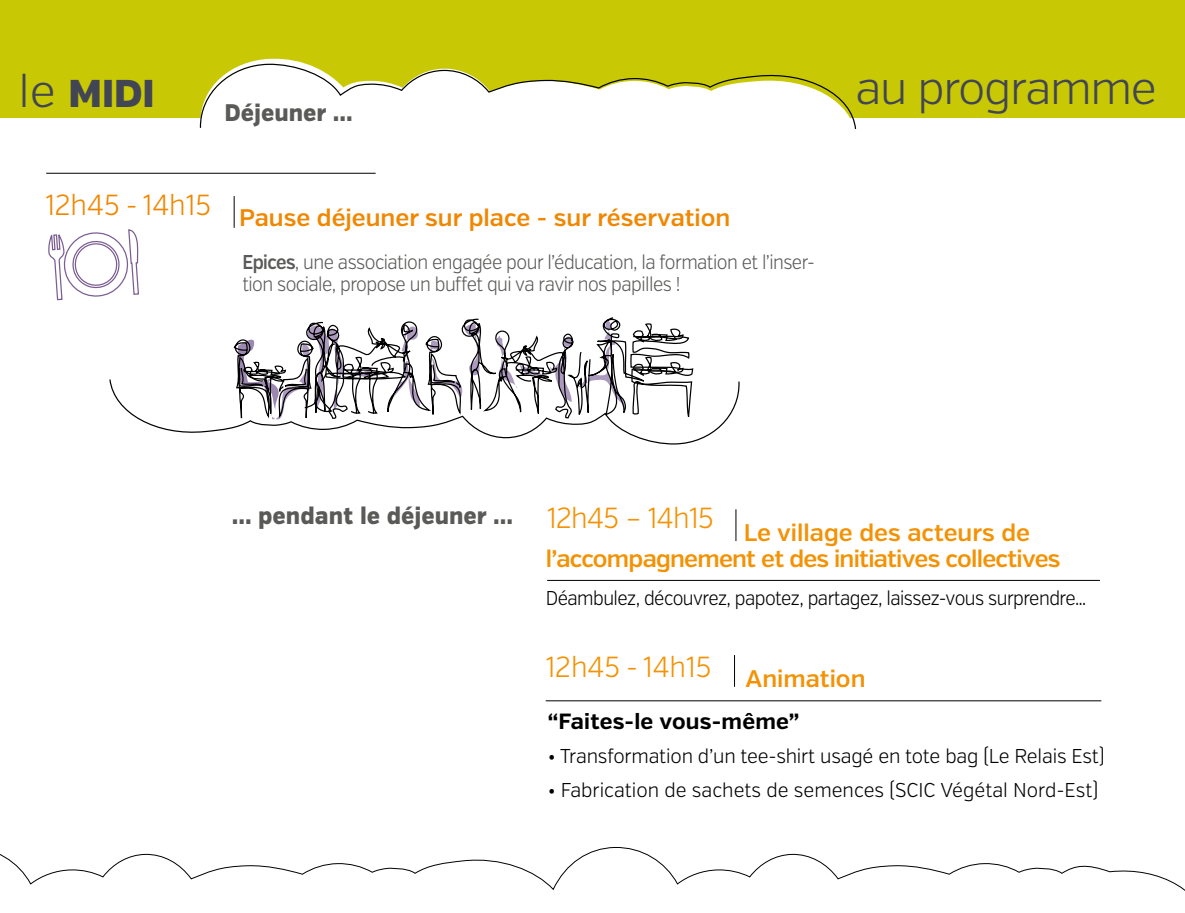
<style>
.page{position:relative;width:1185px;height:913px;background:#fff}
.page>*{position:absolute;margin:0;border:0;box-sizing:border-box;transform-origin:0 0}
.t1{font:300 45.6px "Verb";letter-spacing:-.03em;color:#424554}
.t2{font:900 38.8px "Verb";color:#424554}
.t3{font:300 29px "Verb";color:#f39204;scale:.95 1}
.t4{font:600 24px "Verb";color:#f18700}
.t5{font:600 24px "Verb";letter-spacing:-.03em;color:#f39204}
.t6{font:600 24px "Verb";color:#f39204}
.t7{font:900 24px "Verb";letter-spacing:.03em;color:#5a5a59;scale:.9 1}
.t8{font:700 22px "Verb";letter-spacing:.01em;color:#000}
.t9{font:300 20px/22px "Verb";letter-spacing:-.03em;color:#5a5a59;scale:.9 1}
.t10{font:300 20px "Verb";letter-spacing:-.01em;color:#000;scale:.95 1}
.t11{font:300 20px "Verb";letter-spacing:-.03em;color:#000;scale:.9 1}
.s1{font-weight:300;font-size:45.6px}
.s2{font-weight:600}
</style>
<div class="page">
<div style="left:0;top:0;width:1185px;height:117px;background:#c8c904"></div>
<svg style="left:201px;top:58px;width:175px;height:152px"></svg>
<svg style="left:199px;top:64px;width:658px;height:66px"></svg>
<svg style="left:0;top:847px;width:1185px;height:44px"></svg>
<hr style="left:734px;top:655px;width:1px;height:32px;background:#000">
<hr style="left:547px;top:580px;width:553px;height:1px;background:#000">
<hr style="left:234px;top:196px;width:1px;height:32px;background:#000">
<hr style="left:46px;top:173px;width:330px;height:1px;background:#000">
<svg style="left:48px;top:224px;width:692px;height:357px"></svg>
<hr style="left:546px;top:700px;width:555px;height:1px;background:#000">
<h2 class="t2" style="left:18px;top:69px;width:138px"><span class="s1">le</span> MIDI</h2>
<h1 class="t1" style="left:855px;top:61px;width:303px">au programme</h1>
<p class="t7" style="left:225px;top:98px;width:143px">Déjeuner ...</p>
<p class="t4" style="left:45px;top:203px;width:686px"><sup>12h45</sup> <sup>-</sup> <sup>14h15</sup> Pause déjeuner sur place - sur réservation</p>
<p class="t9" style="left:242px;top:251px;width:638px"><span class="s2">Epices</span>, une association engagée pour l’éducation, la formation et l’inser&shy;tion sociale, propose un buffet qui va ravir nos papilles !</p>
<p class="t7" style="left:232px;top:501px;width:313px">... pendant le déjeuner ...</p>
<p class="t6" style="left:547px;top:518px;width:484px"><sup>12h45</sup> <sup>–</sup> <sup>14h15</sup> Le village des acteurs de</p>
<p class="t5" style="left:546px;top:544px;width:516px">l’accompagnement et des initiatives collectives</p>
<p class="t11" style="left:546px;top:586px;width:602px">Déambulez, découvrez, papotez, partagez, laissez-vous surprendre…</p>
<h3 class="t3" style="left:546px;top:649px;width:176px">12h45 - 14h15</h3>
<p class="t6" style="left:746px;top:664px;width:121px">Animation</p>
<p class="t8" style="left:548px;top:707px;width:253px">“Faites-le vous-même”</p>
<p class="t10" style="left:548px;top:744px;width:588px">• Transformation d’un tee-shirt usagé en tote bag (Le Relais Est)</p>
<p class="t10" style="left:548px;top:778px;width:581px">• Fabrication de sachets de semences (SCIC Végétal Nord-Est)</p>
</div>
